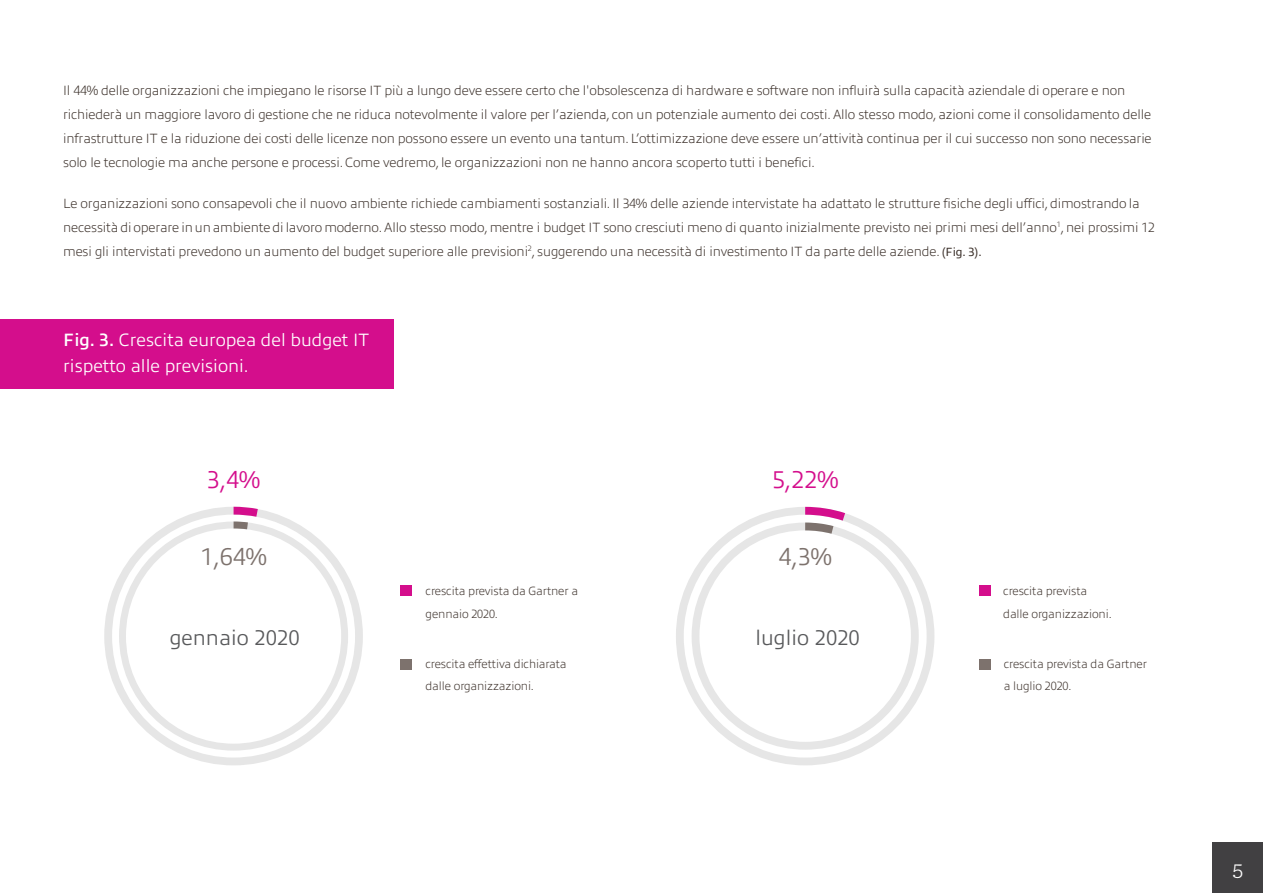
<style>
.page{position:relative;width:1263px;height:893px;background:#fff}
.page>*{position:absolute;margin:0;border:0;box-sizing:border-box;transform-origin:0 0}
.t1{font:300 24.45px "Allumi Pro";color:#d40e8c}
.t2{font:300 24.45px "Allumi Pro";color:#7d726d}
.t3{font:22.5px "Klinic Slab";color:#fff}
.t4{font:300 21.3px "Allumi Pro";color:#58595b}
.t5{font:300 18px/26px "Allumi Pro";color:#fff}
.t6{font:200 13.5px/24px "Allumi Pro";letter-spacing:-.01em;color:#3e332d}
.t7{font:200 12px/22.5px "Allumi Pro";letter-spacing:-.01em;color:#3e332d}
.s1{font-weight:400;font-size:12px}
.s2{font-weight:600}
</style>
<div class="page">
<div style="left:1212px;top:843px;width:51px;height:50px;background:#414042"></div>
<div style="left:0;top:319px;width:394px;height:69px;background:#d40e8c"></div>
<svg style="left:104px;top:507px;width:259px;height:258px"></svg>
<svg style="left:119px;top:521px;width:229px;height:230px"></svg>
<svg style="left:234px;top:507px;width:24px;height:22px"></svg>
<div style="left:400px;top:659px;width:12px;height:11px;background:#7d726d"></div>
<div style="left:979px;top:585px;width:12px;height:11px;background:#d40e8c"></div>
<div style="left:979px;top:659px;width:12px;height:11px;background:#7d726d"></div>
<svg style="left:676px;top:507px;width:258px;height:258px"></svg>
<svg style="left:805px;top:507px;width:40px;height:27px"></svg>
<div style="left:400px;top:585px;width:12px;height:11px;background:#d40e8c"></div>
<p class="t6" style="left:63px;top:77px;width:1090px">Il 44% delle organizzazioni che impiegano le risorse IT più a lungo deve essere certo che l'obsolescenza di hardware e software non influirà sulla capacità aziendale di operare e non richiederà un maggiore lavoro di gestione che ne riduca notevolmente il valore per l’azienda, con un potenziale aumento dei costi. Allo stesso modo, azioni come il consolidamento delle infrastrutture IT e la riduzione dei costi delle licenze non possono essere un evento una tantum. L’ottimizzazione deve essere un’attività continua per il cui successo non sono necessarie solo le tecnologie ma anche persone e processi. Come vedremo, le organizzazioni non ne hanno ancora scoperto tutti i benefici.</p>
<p class="t6" style="left:63px;top:190px;width:1093px">Le organizzazioni sono consapevoli che il nuovo ambiente richiede cambiamenti sostanziali. Il 34% delle aziende intervistate ha adattato le strutture fisiche degli uffici, dimostrando la necessità di operare in un ambiente di lavoro moderno. Allo stesso modo, mentre i budget IT sono cresciuti meno di quanto inizialmente previsto nei primi mesi dell’anno<sup>1</sup>, nei prossimi 12 mesi gli intervistati prevedono un aumento del budget superiore alle previsioni<sup>2</sup>, suggerendo una necessità di investimento IT da parte delle aziende. <span class="s1">(Fig. 3).</span></p>
<h3 class="t5" style="left:63px;top:326px;width:307px"><span class="s2">Fig. 3.</span> Crescita europea del budget IT rispetto alle previsioni.</h3>
<h1 class="t1" style="left:207px;top:461px;width:55px">3,4%</h1>
<h1 class="t2" style="left:200px;top:539px;width:68px">1,64%</h1>
<p class="t7" style="left:426px;top:579px;width:154px">crescita prevista da Gartner a gennaio 2020.</p>
<h1 class="t1" style="left:772px;top:461px;width:68px">5,22%</h1>
<h1 class="t2" style="left:778px;top:539px;width:55px">4,3%</h1>
<h3 class="t4" style="left:170px;top:622px;width:131px">gennaio 2020</h3>
<h3 class="t4" style="left:755px;top:622px;width:106px">luglio 2020</h3>
<p class="t7" style="left:425px;top:651px;width:143px">crescita effettiva dichiarata dalle organizzazioni.</p>
<p class="t7" style="left:1003px;top:579px;width:110px">crescita prevista dalle organizzazioni.</p>
<p class="t7" style="left:1004px;top:651px;width:145px">crescita prevista da Gartner a luglio 2020.</p>
<h2 class="t3" style="left:1232px;top:857px;width:12px">55</h2>
</div>
